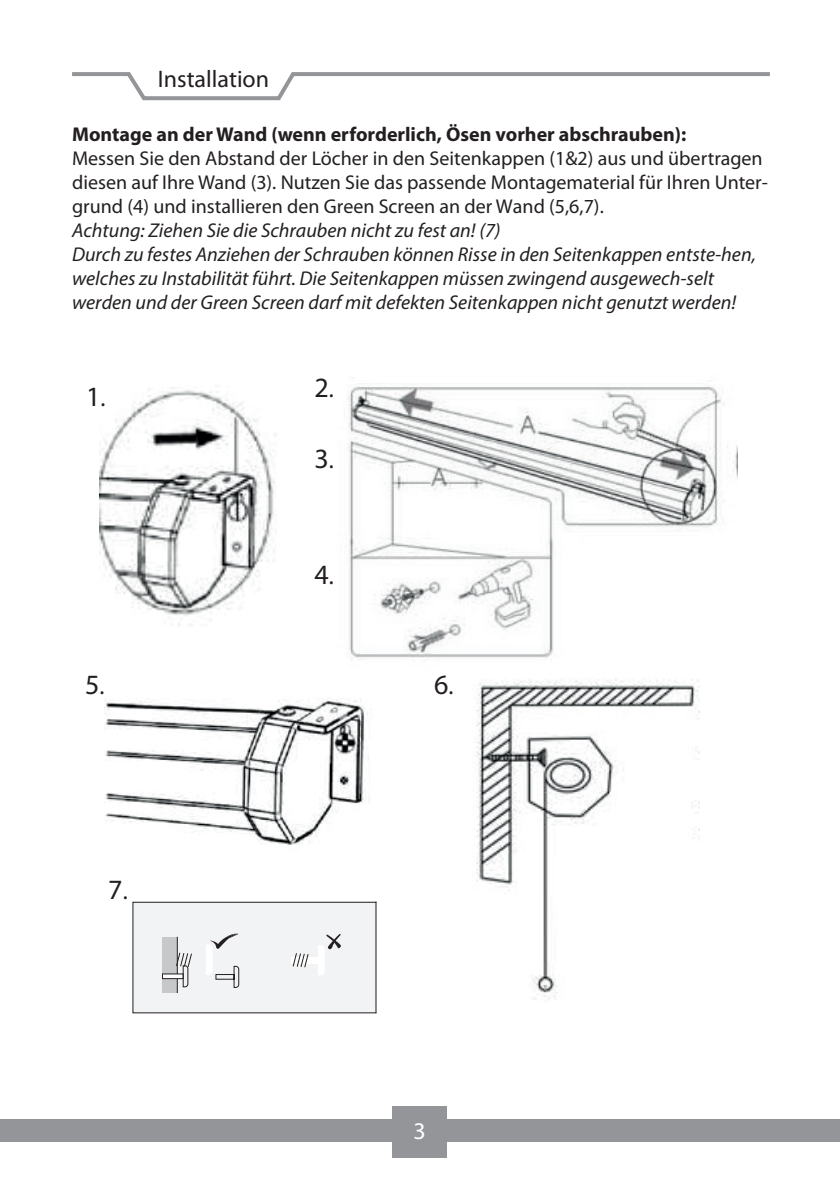
<style>
.page{position:relative;width:840px;height:1191px;background:#fff}
.page>*{position:absolute;margin:0;border:0;box-sizing:border-box;transform-origin:0 0}
.t1{font:28px "Myriad Pro";color:#231f20}
.t2{font:24px "Myriad Pro";color:#231f20}
.t3{font:24px "Myriad Pro";color:#fff}
.t4{font:italic 20px/24.2px "Myriad Pro";color:#231f20}
.t5{font:20px/24.2px "Myriad Pro";color:#231f20}
.t6{font:700 20px "Myriad Pro";color:#231f20}
.s1{font-size:24px}
</style>
<div class="page">
<svg style="left:72px;top:72px;width:698px;height:29px"></svg>
<img style="left:100px;top:387px;width:177px;height:239px">
<img style="left:347px;top:380px;width:390px;height:321px">
<img style="left:104px;top:675px;width:294px;height:170px">
<img style="left:458px;top:665px;width:241px;height:335px">
<div style="left:133px;top:902px;width:243px;height:110px;background:#f2f3f4"></div>
<div style="left:132px;top:901px;width:245px;height:112px;border:1px solid #231f20"></div>
<div style="left:163px;top:937px;width:14px;height:55px;background:#c7c8ca"></div>
<hr style="left:177px;top:936px;width:1px;height:56px;background:#231f20">
<hr style="left:162px;top:974px;width:21px;height:4px;background:#fff">
<div style="left:162px;top:973px;width:21px;height:6px;border:1px solid #231f20"></div>
<svg style="left:175px;top:952px;width:17px;height:35px"></svg>
<svg style="left:206px;top:933px;width:34px;height:55px"></svg>
<div style="left:291px;top:956px;width:27px;height:7px;background:#fff"></div>
<svg style="left:292px;top:953px;width:17px;height:15px"></svg>
<svg style="left:318px;top:933px;width:23px;height:42px"></svg>
<hr style="left:375px;top:901px;width:1px;height:112px;background:#231f20">
<svg style="left:839px;top:1119px;width:1px;height:22px"></svg>
<div style="left:392px;top:1106px;width:54px;height:51px;background:#939598"></div>
<div style="left:0;top:1119px;width:839px;height:22px;background:#939598"></div>
<p class="t2" style="left:158px;top:66px;width:113px">Installation</p>
<p class="t6" style="left:72px;top:122px;width:615px">Montage an der Wand (wenn erforderlich, Ösen vorher abschrauben):</p>
<p class="t5" style="left:72px;top:146px;width:697px">Messen Sie den Abstand der Löcher in den Seitenkappen (1&amp;2) aus und übertragen diesen auf Ihre Wand (3). Nutzen Sie das passende Montagematerial für Ihren Unter&shy;grund (4) und installieren den Green Screen an der Wand (5,6,7).</p>
<p class="t4" style="left:72px;top:218px;width:685px">Achtung: Ziehen Sie die Schrauben nicht zu fest an! (7)<br>Durch zu festes Anziehen der Schrauben können Risse in den Seitenkappen entste-hen, welches zu Instabilität führt. Die Seitenkappen müssen zwingend ausgewech-selt werden und der Green Screen darf mit defekten Seitenkappen nicht genutzt werden!</p>
<h1 class="t1" style="left:86px;top:382px;width:21px">1<span class="s1">.</span></h1>
<h1 class="t1" style="left:314px;top:372px;width:21px">2<span class="s1">.</span></h1>
<h1 class="t1" style="left:314px;top:443px;width:21px">3<span class="s1">.</span></h1>
<h1 class="t1" style="left:85px;top:670px;width:21px">5<span class="s1">.</span></h1>
<h1 class="t1" style="left:108px;top:874px;width:21px">7<span class="s1">.</span></h1>
<h1 class="t1" style="left:314px;top:560px;width:21px">4<span class="s1">.</span></h1>
<h1 class="t1" style="left:434px;top:670px;width:21px">6<span class="s1">.</span></h1>
<p class="t3" style="left:413px;top:1117px;width:14px">3</p>
</div>
